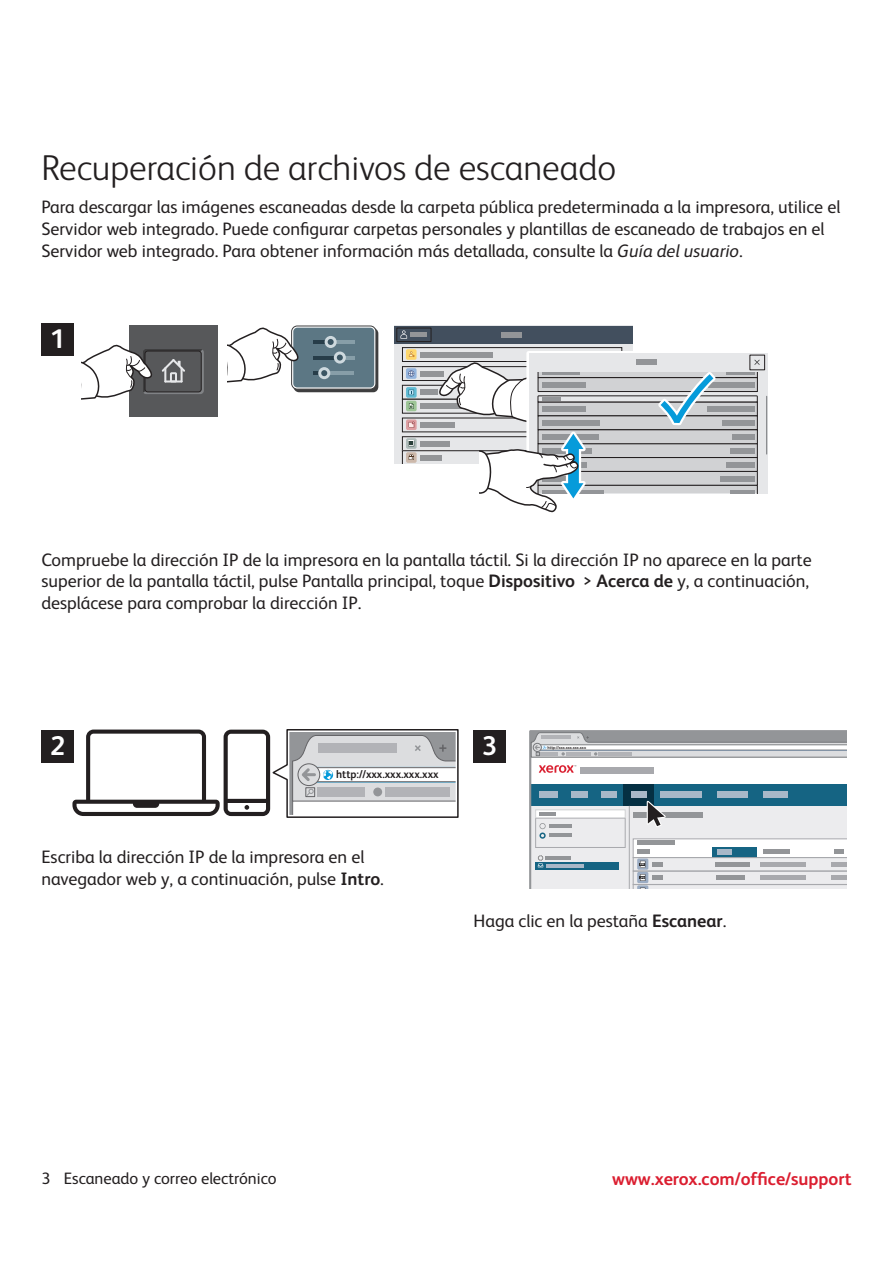
<style>
.page{position:relative;width:893px;height:1263px;background:#fff}
.page>*{position:absolute;margin:0;border:0;box-sizing:border-box;transform-origin:0 0}
.t1{font:300 36px "Xerox Sans";color:#231f20}
.t2{font:700 27px "Xerox Sans";color:#fff}
.t3{font:18px/21.6px "Xerox Sans";color:#231f20}
.t4{font:700 18px "Xerox Sans";color:#db1e30}
.t5{font:16.5px "Xerox Sans";color:#231f20}
.t6{font:700 11.25px "Xerox Sans";color:#231f20;scale:.96 1}
.t7{font:700 4.2px "Xerox Sans";color:#231f20;scale:.96 1}
.s1{font-style:italic}
.s2{font-weight:700}
</style>
<div class="page">
<div style="left:293px;top:328px;width:85px;height:64px;background:#3e3e3f;border-radius:6px"></div>
<div style="left:291px;top:326px;width:85px;height:63px;border:1px solid #3e3e3f;border-radius:6px"></div>
<div style="left:293px;top:328px;width:81px;height:59px;background:#5c7784;border-radius:4px"></div>
<hr style="left:313px;top:340px;width:18px;height:3px;background:#273d49">
<hr style="left:331px;top:340px;width:23px;height:3px;background:#879ea8">
<div style="left:325px;top:336px;width:12px;height:12px;background:#ced9de;border-radius:50%"></div>
<svg style="left:328px;top:339px;width:6px;height:6px"></svg>
<hr style="left:313px;top:356px;width:27px;height:3px;background:#273d49">
<hr style="left:340px;top:356px;width:14px;height:3px;background:#879ea8">
<svg style="left:334px;top:351px;width:12px;height:13px"></svg>
<div style="left:337px;top:354px;width:6px;height:7px;background:#3b5664;border-radius:50%"></div>
<hr style="left:325px;top:372px;width:29px;height:3px;background:#879ea8">
<svg style="left:318px;top:367px;width:12px;height:12px"></svg>
<svg style="left:313px;top:370px;width:14px;height:6px"></svg>
<div style="left:129px;top:326px;width:88px;height:91px;background:#57585a"></div>
<svg style="left:81px;top:344px;width:122px;height:56px"></svg>
<svg style="left:228px;top:327px;width:72px;height:62px"></svg>
<svg style="left:394px;top:343px;width:239px;height:121px;background:#d0d2d6"></svg>
<div style="left:402px;top:367px;width:220px;height:13px;background:#e6e7e9"></div>
<div style="left:402px;top:366px;width:220px;height:15px;border:1px solid #231f20"></div>
<div style="left:406px;top:368px;width:11px;height:11px;background:#95b5de;border-radius:2px"></div>
<svg style="left:408px;top:370px;width:6px;height:7px"></svg>
<div style="left:420px;top:371px;width:24px;height:5px;background:#939598"></div>
<div style="left:402px;top:385px;width:220px;height:14px;background:#e6e7e9"></div>
<div style="left:402px;top:385px;width:220px;height:14px;border:1px solid #231f20"></div>
<div style="left:402px;top:348px;width:220px;height:13px;background:#e6e7e9"></div>
<div style="left:402px;top:347px;width:220px;height:15px;border:1px solid #231f20"></div>
<div style="left:406px;top:349px;width:10px;height:11px;background:#fed76c;border-radius:2px"></div>
<svg style="left:409px;top:351px;width:6px;height:6px"></svg>
<div style="left:420px;top:352px;width:73px;height:5px;background:#939598"></div>
<svg style="left:406px;top:387px;width:11px;height:11px"></svg>
<svg style="left:409px;top:390px;width:5px;height:5px"></svg>
<div style="left:420px;top:390px;width:18px;height:5px;background:#939598"></div>
<svg style="left:404px;top:401px;width:33px;height:10px"></svg>
<div style="left:402px;top:399px;width:220px;height:14px;border:1px solid #231f20"></div>
<div style="left:406px;top:401px;width:11px;height:10px;background:#9ec697;border-radius:2px"></div>
<svg style="left:409px;top:403px;width:5px;height:6px"></svg>
<div style="left:420px;top:404px;width:49px;height:5px;background:#939598"></div>
<div style="left:402px;top:437px;width:220px;height:14px;background:#e6e7e9"></div>
<div style="left:402px;top:436px;width:220px;height:15px;border:1px solid #231f20"></div>
<svg style="left:406px;top:438px;width:11px;height:11px"></svg>
<svg style="left:408px;top:441px;width:6px;height:5px"></svg>
<div style="left:420px;top:441px;width:30px;height:6px;background:#939598"></div>
<div style="left:402px;top:451px;width:220px;height:13px;background:#e6e7e9"></div>
<div style="left:402px;top:450px;width:220px;height:14px;border:1px solid #231f20"></div>
<div style="left:406px;top:452px;width:11px;height:11px;background:#cdb9ab;border-radius:2px"></div>
<svg style="left:409px;top:454px;width:5px;height:6px"></svg>
<div style="left:420px;top:455px;width:22px;height:6px;background:#939598"></div>
<div style="left:402px;top:418px;width:220px;height:14px;background:#e6e7e9"></div>
<div style="left:406px;top:419px;width:11px;height:11px;background:#de9fa2;border-radius:2px"></div>
<svg style="left:408px;top:421px;width:7px;height:7px"></svg>
<div style="left:420px;top:422px;width:34px;height:6px;background:#939598"></div>
<div style="left:394px;top:326px;width:239px;height:17px;background:#424f5e"></div>
<div style="left:397px;top:328px;width:34px;height:14px;border:1px solid #231f20"></div>
<svg style="left:400px;top:330px;width:7px;height:9px"></svg>
<div style="left:410px;top:332px;width:16px;height:5px;background:#939598"></div>
<div style="left:501px;top:332px;width:21px;height:6px;background:#939598"></div>
<div style="left:526px;top:351px;width:244px;height:144px;border:4px solid #fff"></div>
<svg style="left:437px;top:353px;width:330px;height:160px"></svg>
<svg style="left:72px;top:729px;width:387px;height:89px"></svg>
<svg style="left:531px;top:732px;width:316px;height:157px"></svg>
<div style="left:41px;top:730px;width:33px;height:33px;background:#231f20"></div>
<div style="left:473px;top:730px;width:33px;height:33px;background:#231f20"></div>
<div style="left:41px;top:323px;width:33px;height:33px;background:#231f20"></div>
<h1 class="t1" style="left:41px;top:146px;width:576px">Recuperación de archivos de escaneado</h1>
<p class="t3" style="left:41px;top:198px;width:800px">Para descargar las imágenes escaneadas desde la carpeta pública predeterminada a la impresora, utilice el<br>Servidor web integrado. Puede configurar carpetas personales y plantillas de escaneado de trabajos en el<br>Servidor web integrado. Para obtener información más detallada, consulte la <span class="s1">Guía del usuario</span>.</p>
<h2 class="t2" style="left:50px;top:326px;width:17px">1</h2>
<p class="t3" style="left:41px;top:551px;width:772px">Compruebe la dirección IP de la impresora en la pantalla táctil. Si la dirección IP no aparece en la parte superior de la pantalla táctil, pulse Pantalla principal, toque <span class="s2">Dispositivo</span> &gt; <span class="s2">Acerca de</span> y, a continuación, desplácese para comprobar la dirección IP.</p>
<h2 class="t2" style="left:50px;top:733px;width:17px">2</h2>
<h2 class="t2" style="left:482px;top:733px;width:17px">3</h2>
<p class="t7" style="left:548px;top:745px;width:42px">http://xxx.xxx.xxx.xxx</p>
<p class="t6" style="left:336px;top:769px;width:108px">http://xxx.xxx.xxx.xxx</p>
<p class="t3" style="left:41px;top:848px;width:344px">Escriba la dirección IP de la impresora en el navegador web y, a continuación, pulse <span class="s2">Intro</span>.</p>
<p class="t3" style="left:473px;top:912px;width:254px">Haga clic en la pestaña <span class="s2">Escanear</span>.</p>
<p class="t5" style="left:41px;top:1172px;width:11px">3</p>
<p class="t4" style="left:612px;top:1171px;width:241px">www.xerox.com/office/support</p>
<p class="t5" style="left:64px;top:1172px;width:214px">Escaneado y correo electrónico</p>
</div>
